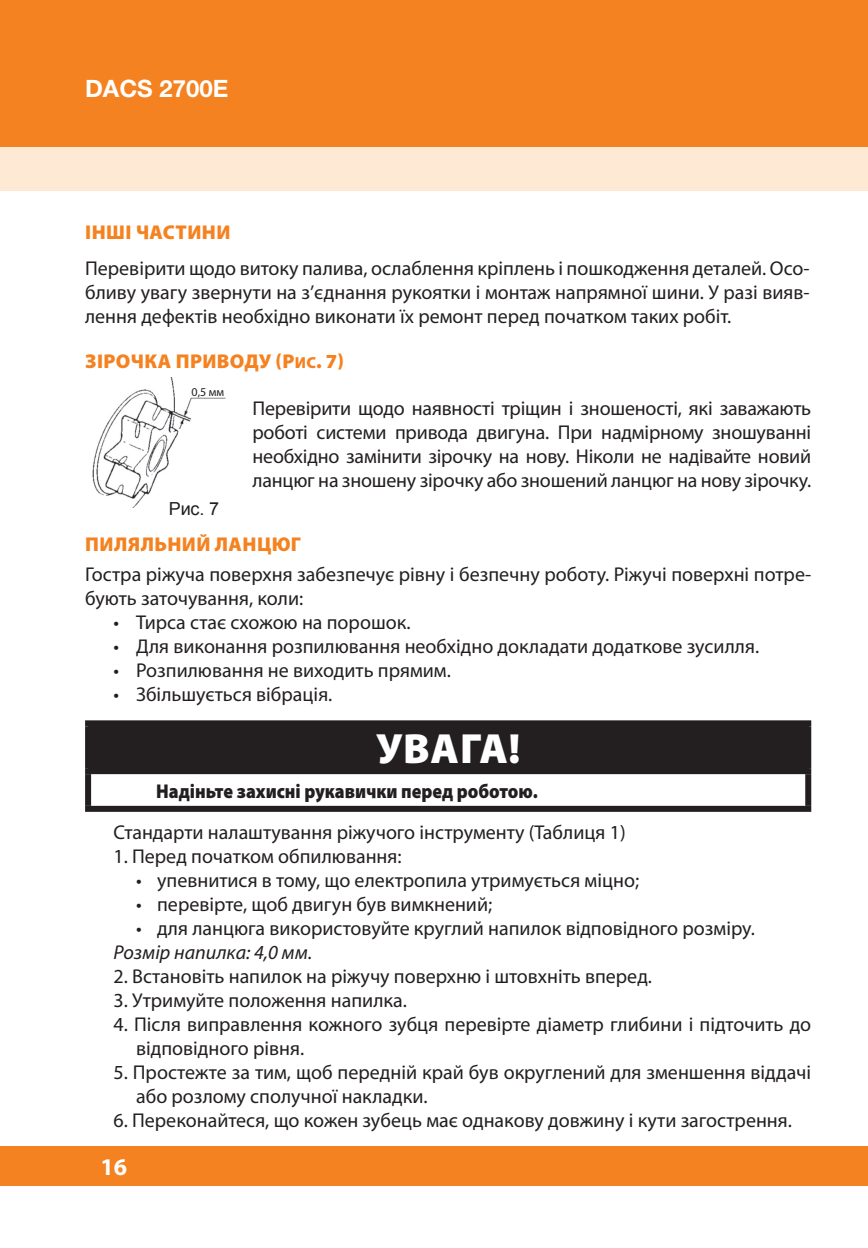
<style>
.page{position:relative;width:868px;height:1248px;background:#fff}
.page>*{position:absolute;margin:0;border:0;box-sizing:border-box;transform-origin:0 0}
.t1{font:900 42.4px "Myriad Pro";letter-spacing:.02em;color:#fff}
.t2{font:700 24px "Helvetica Neue Cyr";color:#fff}
.t3{font:700 24px "Myriad Pro";color:#fff}
.t4{font:20px/24px "Myriad Pro";color:#231f20}
.t5{font:900 20px "Myriad Pro";letter-spacing:.02em;color:#f58220}
.t6{font:900 20px "Myriad Pro";color:#231f20;scale:.9 1}
.t7{font:italic 20px "Myriad Pro";color:#231f20}
.t8{font:18px "Arial";color:#231f20}
.t9{font:12px "Myriad Pro";color:#231f20}
.s1{font-size:16px}
</style>
<div class="page">
<div style="left:0;top:0;width:867px;height:147px;background:#f58220"></div>
<div style="left:0;top:1145px;width:867px;height:40px;background:#f58220"></div>
<div style="left:0;top:147px;width:867px;height:44px;background:#fee9d5"></div>
<hr style="left:867px;top:147px;width:1px;height:44px;background:#fee9d5">
<img style="left:92px;top:377px;width:134px;height:130px">
<div style="left:88px;top:723px;width:720px;height:48px;background:#231f20"></div>
<div style="left:85px;top:720px;width:726px;height:6px;background:#231f20"></div>
<div style="left:85px;top:726px;width:6px;height:42px;background:#231f20"></div>
<div style="left:805px;top:726px;width:6px;height:42px;background:#231f20"></div>
<div style="left:85px;top:768px;width:726px;height:6px;background:#231f20"></div>
<div style="left:85px;top:774px;width:6px;height:31px;background:#231f20"></div>
<div style="left:805px;top:774px;width:6px;height:31px;background:#231f20"></div>
<div style="left:85px;top:805px;width:726px;height:6px;background:#231f20"></div>
<div style="left:187px;top:386px;width:42px;height:11px;background:#fff"></div>
<p class="t2" style="left:85px;top:75px;width:145px">DACS 2700Е</p>
<p class="t5" style="left:85px;top:219px;width:147px">ІНШІ ЧАСТИНИ</p>
<p class="t4" style="left:85px;top:255px;width:726px;text-align:justify">Перевірити щодо витоку палива, ослаблення кріплень і пошкодження деталей. Осо&shy;бливу увагу звернути на з’єднання рукоятки і монтаж напрямної шини. У разі вияв&shy;лення дефектів необхідно виконати їх ремонт перед початком таких робіт.</p>
<p class="t5" style="left:85px;top:348px;width:260px">ЗІРОЧКА ПРИВОДУ (Р<span class="s1">ИС</span>. 7)</p>
<p class="t9" style="left:191px;top:384px;width:34px">0,5 мм</p>
<p class="t8" style="left:169px;top:496px;width:52px">Рис. 7</p>
<p class="t4" style="left:252px;top:396px;width:560px;text-align:justify">Перевірити щодо наявності тріщин і зношеності, які заважають роботі системи привода двигуна. При надмірному зношуванні необхідно замінити зірочку на нову. Ніколи не надівайте новий ланцюг на зношену зірочку або зношений ланцюг на нову зірочку.</p>
<p class="t5" style="left:85px;top:531px;width:217px">ПИЛЯЛЬНИЙ ЛАНЦЮГ</p>
<p class="t4" style="left:85px;top:562px;width:727px">Гостра ріжуча поверхня забезпечує рівну і безпечну роботу. Ріжучі поверхні потре&shy;бують заточування, коли:</p>
<p class="t4" style="left:113px;top:610px;width:298px">• Тирса стає схожою на порошок.</p>
<p class="t4" style="left:113px;top:634px;width:647px">• Для виконання розпилювання необхідно докладати додаткове зусилля.</p>
<p class="t4" style="left:113px;top:658px;width:339px">• Розпилювання не виходить прямим.</p>
<p class="t4" style="left:113px;top:682px;width:220px">• Збільшується вібрація.</p>
<h1 class="t1" style="left:376px;top:720px;width:146px">УВАГА!</h1>
<p class="t6" style="left:156px;top:777px;width:426px">Надіньте захисні рукавички перед роботою.</p>
<p class="t4" style="left:113px;top:820px;width:513px">Стандарти налаштування ріжучого інструменту (Таблиця 1)</p>
<p class="t4" style="left:113px;top:844px;width:290px">1. Перед початком обпилювання:</p>
<p class="t4" style="left:136px;top:868px;width:504px">• упевнитися в тому, що електропила утримується міцно;</p>
<p class="t4" style="left:136px;top:892px;width:357px">• перевірте, щоб двигун був вимкнений;</p>
<p class="t4" style="left:136px;top:916px;width:620px">• для ланцюга використовуйте круглий напилок відповідного розміру.</p>
<p class="t7" style="left:113px;top:940px;width:200px">Розмір напилка: 4,0 мм.</p>
<p class="t4" style="left:113px;top:964px;width:540px">2. Встановіть напилок на ріжучу поверхню і штовхніть вперед.</p>
<p class="t4" style="left:113px;top:988px;width:295px">3. Утримуйте положення напилка.</p>
<p class="t4" style="left:136px;top:1012px;width:676px;text-indent:-23px">4. Після виправлення кожного зубця перевірте діаметр глибини і підточить до відповідного рівня.</p>
<p class="t4" style="left:136px;top:1060px;width:676px;text-indent:-23px">5. Простежте за тим, щоб передній край був округлений для зменшення віддачі або розлому сполучної накладки.</p>
<p class="t4" style="left:113px;top:1108px;width:680px">6. Переконайтеся, що кожен зубець має однакову довжину і кути загострення.</p>
<p class="t3" style="left:100px;top:1150px;width:28px">16</p>
</div>
